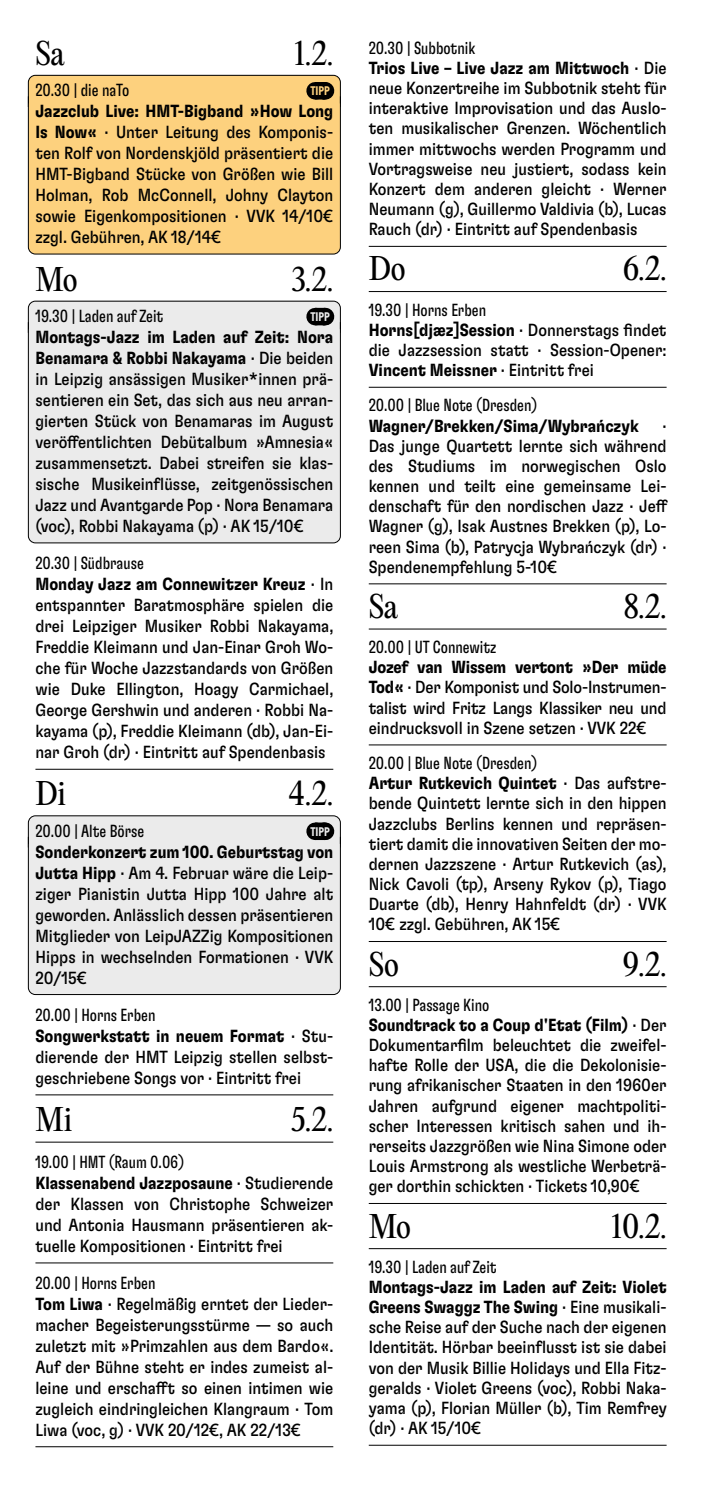
<style>
.page{position:relative;width:703px;height:1488px;background:#fff}
.page>*{position:absolute;margin:0;border:0;box-sizing:border-box;transform-origin:0 0}
.t1{font:30px "PP Editorial New";color:#000}
.t2{font:condensed 17.5px/20.2px "GT Flexa";color:#000}
.t3{font:extra-condensed 17.5px "GT Flexa";color:#000}
.t4{font:700 condensed 17.5px "GT Flexa";color:#000}
.t5{font:700 extra-condensed 12.5px "GT Flexa";color:#ebebeb}
.t6{font:700 extra-condensed 12.5px "GT Flexa";color:#fdd17e}
.s1{font-weight:700}
.s2{font-stretch:extra-condensed}
</style>
<div class="page">
<svg style="left:27px;top:74px;width:314px;height:21px;background:#e3bd77"></svg>
<div style="left:27px;top:95px;width:314px;height:160px;background:#fdd17e"></div>
<svg style="left:27px;top:300px;width:314px;height:21px;background:#d3d3d3"></svg>
<div style="left:27px;top:321px;width:314px;height:223px;background:#ebebeb"></div>
<hr style="left:35px;top:769px;width:298px;height:1px;background:#000">
<svg style="left:27px;top:815px;width:314px;height:21px;background:#d2d2d2"></svg>
<div style="left:27px;top:836px;width:314px;height:159px;background:#ebebeb"></div>
<hr style="left:35px;top:1094px;width:298px;height:1px;background:#000">
<hr style="left:35px;top:1141px;width:298px;height:1px;background:#000">
<hr style="left:35px;top:1262px;width:298px;height:1px;background:#000">
<hr style="left:35px;top:1446px;width:298px;height:1px;background:#000">
<hr style="left:369px;top:246px;width:297px;height:1px;background:#000">
<hr style="left:369px;top:291px;width:297px;height:1px;background:#000">
<hr style="left:369px;top:387px;width:297px;height:1px;background:#000">
<hr style="left:369px;top:583px;width:297px;height:1px;background:#000">
<hr style="left:369px;top:628px;width:297px;height:1px;background:#000">
<hr style="left:369px;top:744px;width:297px;height:1px;background:#000">
<hr style="left:369px;top:941px;width:297px;height:1px;background:#000">
<hr style="left:369px;top:986px;width:297px;height:1px;background:#000">
<hr style="left:369px;top:1203px;width:297px;height:1px;background:#000">
<hr style="left:369px;top:1248px;width:297px;height:1px;background:#000">
<hr style="left:369px;top:1444px;width:297px;height:1px;background:#000">
<h1 class="t1" style="left:35px;top:33px;width:31px">Sa</h1>
<h1 class="t1" style="left:294px;top:33px;width:40px">1.2.</h1>
<p class="t3" style="left:35px;top:80px;width:95px">20.30 | die naTo</p>
<p class="t6" style="left:310px;top:83px;width:21px">TIPP</p>
<p class="t2" style="left:35px;top:100px;width:299px;line-height:21px;text-align:justify"><span class="s1">Jazzclub Live: HMT-Bigband »How Long Is Now«</span> · Unter Leitung des Komponis&shy;ten Rolf von Nordenskjöld präsentiert die HMT-Bigband Stücke von Größen wie Bill Holman, Rob McConnell, Johny Clayton sowie Eigenkompositionen · VVK 14/10€ zzgl. Gebühren, AK 18/14€</p>
<h1 class="t1" style="left:35px;top:258px;width:44px">Mo</h1>
<h1 class="t1" style="left:292px;top:258px;width:43px">3.2.</h1>
<p class="t3" style="left:35px;top:306px;width:129px">19.30 | Laden auf Zeit</p>
<p class="t5" style="left:310px;top:309px;width:21px">TIPP</p>
<p class="t2" style="left:35px;top:326px;width:299px;line-height:21px;text-align:justify"><span class="s1">Montags-Jazz im Laden auf Zeit: Nora Benamara &amp; Robbi Nakayama</span> · Die beiden in Leipzig ansässigen Musiker*innen prä&shy;sentieren ein Set, das sich aus neu arran&shy;gierten Stück von Benamaras im August veröffentlichten Debütalbum »Amnesia« zusammensetzt. Dabei streifen sie klas&shy;sische Musikeinflüsse, zeitgenössischen Jazz und Avantgarde Pop · Nora Benamara (voc), Robbi Nakayama (p) · AK 15/10€</p>
<p class="t2" style="left:35px;top:552px;width:299px;line-height:21px"><span class="s2">20.30 | Südbrause<br></span><span class="s1">Monday Jazz am Connewitzer Kreuz</span> · In entspannter Baratmosphäre spielen die drei Leipziger Musiker Robbi Nakayama, Freddie Kleimann und Jan-Einar Groh Wo&shy;che für Woche Jazzstandards von Größen wie Duke Ellington, Hoagy Carmichael, George Gershwin und anderen · Robbi Na&shy;kayama (p), Freddie Kleimann (db), Jan-Ei&shy;nar Groh (dr) · Eintritt auf Spendenbasis</p>
<h1 class="t1" style="left:35px;top:773px;width:32px">Di</h1>
<h1 class="t1" style="left:288px;top:773px;width:46px">4.2.</h1>
<p class="t3" style="left:35px;top:820px;width:110px">20.00 | Alte Börse</p>
<p class="t5" style="left:310px;top:824px;width:21px">TIPP</p>
<p class="t2" style="left:35px;top:840px;width:299px;line-height:21px;text-align:justify"><span class="s1">Sonderkonzert zum 100. Geburtstag von Jutta Hipp</span> · Am 4. Februar wäre die Leip&shy;ziger Pianistin Jutta Hipp 100 Jahre alt geworden. Anlässlich dessen präsentieren Mitglieder von LeipJAZZig Kompositionen Hipps in wechselnden Formationen · VVK 20/15€</p>
<p class="t2" style="left:35px;top:1003px;width:299px;line-height:21px"><span class="s2">20.00 | Horns Erben<br></span><span class="s1">Songwerkstatt in neuem Format</span> · Stu&shy;dierende der HMT Leipzig stellen selbst&shy;geschriebene Songs vor · Eintritt frei</p>
<h1 class="t1" style="left:35px;top:1098px;width:38px">Mi</h1>
<h1 class="t1" style="left:291px;top:1098px;width:43px">5.2.</h1>
<p class="t2" style="left:35px;top:1150px;width:299px;line-height:21px"><span class="s2">19.00 | HMT (Raum 0.06)<br></span><span class="s1">Klassenabend Jazzposaune</span> · Studierende der Klassen von Christophe Schweizer und Antonia Hausmann präsentieren ak&shy;tuelle Kompositionen · Eintritt frei</p>
<p class="t2" style="left:35px;top:1271px;width:299px;line-height:21px"><span class="s2">20.00 | Horns Erben<br></span><span class="s1">Tom Liwa</span> · Regelmäßig erntet der Lieder&shy;macher Begeisterungsstürme — so auch zuletzt mit »Primzahlen aus dem Bardo«.<br>Auf der Bühne steht er indes zumeist al&shy;leine und erschafft so einen intimen wie zugleich eindringleichen Klangraum · Tom Liwa (voc, g) · VVK 20/12€, AK 22/13€</p>
<p class="t2" style="left:369px;top:37px;width:299px"><span class="s2">20.30 | Subbotnik<br></span><span class="s1">Trios Live – Live Jazz am Mittwoch</span> · Die neue Konzertreihe im Subbotnik steht für interaktive Improvisation und das Auslo&shy;ten musikalischer Grenzen. Wöchentlich immer mittwochs werden Programm und Vortragsweise neu justiert, sodass kein Konzert dem anderen gleicht · Werner Neumann (g), Guillermo Valdivia (b), Lucas Rauch (dr) · Eintritt auf Spendenbasis</p>
<h1 class="t1" style="left:369px;top:248px;width:38px">Do</h1>
<h1 class="t1" style="left:622px;top:248px;width:45px">6.2.</h1>
<p class="t2" style="left:369px;top:299px;width:299px"><span class="s2">19.30 | Horns Erben<br></span><span class="s1">Horns[djæz]Session</span> · Donnerstags findet die Jazzsession statt · Session-Opener:<br><span class="s1">Vincent Meissner</span> · Eintritt frei</p>
<p class="t3" style="left:369px;top:395px;width:170px">20.00 | Blue Note (Dresden)</p>
<p class="t4" style="left:369px;top:415px;width:272px">Wagner/Brekken/Sima/Wybrańczyk</p>
<p class="t2" style="left:369px;top:415px;width:300px;text-align:justify;text-indent:294px">· Das junge Quartett lernte sich während des Studiums im norwegischen Oslo kennen und teilt eine gemeinsame Lei&shy;denschaft für den nordischen Jazz · Jeff Wagner (g), Isak Austnes Brekken (p), Lo&shy;reen Sima (b), Patrycja Wybrańczyk (dr) · Spendenempfehlung 5-10€</p>
<h1 class="t1" style="left:369px;top:585px;width:31px">Sa</h1>
<h1 class="t1" style="left:623px;top:585px;width:44px">8.2.</h1>
<p class="t3" style="left:369px;top:637px;width:129px">20.00 | UT Connewitz</p>
<p class="t2" style="left:369px;top:656px;width:299px;text-align:justify"><span class="s1">Jozef van Wissem vertont »Der müde Tod«</span> · Der Komponist und Solo-Instrumen&shy;talist wird Fritz Langs Klassiker neu und eindrucksvoll in Szene setzen · VVK 22€</p>
<p class="t2" style="left:369px;top:752px;width:299px"><span class="s2">20.00 | Blue Note (Dresden)<br></span><span class="s1">Artur Rutkevich Quintet</span> · Das aufstre&shy;bende Quintett lernte sich in den hippen Jazzclubs Berlins kennen und repräsen&shy;tiert damit die innovativen Seiten der mo&shy;dernen Jazzszene · Artur Rutkevich (as), Nick Cavoli (tp), Arseny Rykov (p), Tiago Duarte (db), Henry Hahnfeldt (dr) · VVK 10€ zzgl. Gebühren, AK 15€</p>
<h1 class="t1" style="left:369px;top:943px;width:32px">So</h1>
<h1 class="t1" style="left:622px;top:943px;width:45px">9.2.</h1>
<p class="t2" style="left:369px;top:994px;width:299px"><span class="s2">13.00 | Passage Kino<br></span><span class="s1">Soundtrack to a Coup d'Etat (Film)</span> · Der Dokumentarfilm beleuchtet die zweifel&shy;hafte Rolle der USA, die die Dekolonisie&shy;rung afrikanischer Staaten in den 1960er Jahren aufgrund eigener machtpoliti&shy;scher Interessen kritisch sahen und ih&shy;rerseits Jazzgrößen wie Nina Simone oder Louis Armstrong als westliche Werbeträ&shy;ger dorthin schickten · Tickets 10,90€</p>
<h1 class="t1" style="left:369px;top:1205px;width:44px">Mo</h1>
<h1 class="t1" style="left:611px;top:1205px;width:56px">10.2.</h1>
<p class="t3" style="left:369px;top:1256px;width:129px">19.30 | Laden auf Zeit</p>
<p class="t2" style="left:369px;top:1276px;width:299px;text-align:justify"><span class="s1">Montags-Jazz im Laden auf Zeit: Violet Greens Swaggz The Swing</span> · Eine musikali&shy;sche Reise auf der Suche nach der eigenen Identität. Hörbar beeinflusst ist sie dabei von der Musik Billie Holidays und Ella Fitz&shy;geralds · Violet Greens (voc), Robbi Naka&shy;yama (p), Florian Müller (b), Tim Remfrey (dr) · AK 15/10€</p>
</div>
